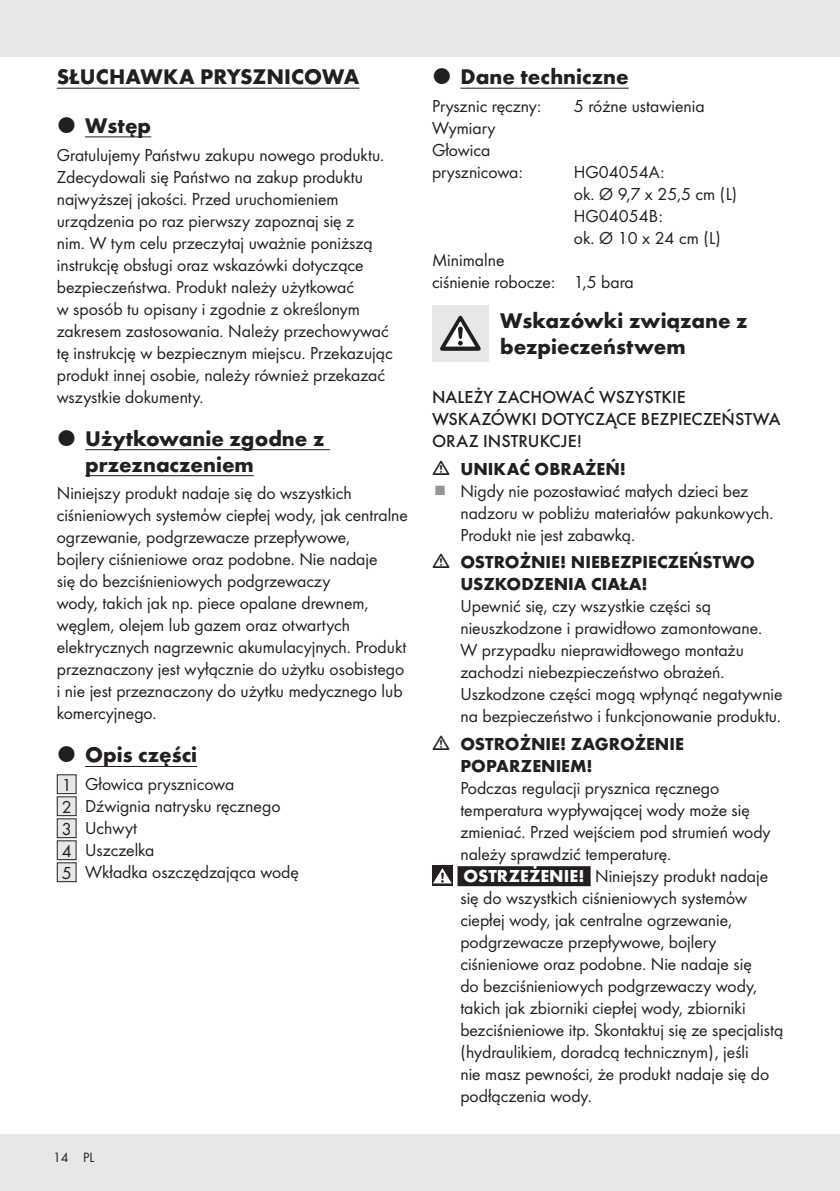
<style>
.page{position:relative;width:840px;height:1191px;background:#fff}
.page>*{position:absolute;margin:0;border:0;box-sizing:border-box;transform-origin:0 0}
.Headline-01{font:700 22px/26px "Futura";color:#231f20}
.Product_Name{font:700 22px "Futura";color:#231f20}
.Body{font:18px/22px "Futura Boo";color:#231f20}
.Indent{font:18px/22px "Futura Boo";color:#231f20}
.Body-2{font:500 18px/22px "Futura";color:#231f20}
.t1{font:700 18px "Futura";color:#231f20}
.t2{font:14px "Futura Boo";color:#231f20}
.s1{font-family:"Futura";font-weight:700}
.s2{font-family:"Futura";font-weight:700;color:#fff}
</style>
<div class="page">
<div style="left:0;top:1134px;width:839px;height:57px;background:#e6e7e9"></div>
<div style="left:0;top:0;width:839px;height:57px;background:#e6e7e9"></div>
<hr style="left:57px;top:88px;width:302px;height:1px;background:#231f20">
<hr style="left:85px;top:136px;width:66px;height:1px;background:#231f20">
<hr style="left:85px;top:449px;width:245px;height:1px;background:#231f20">
<hr style="left:85px;top:475px;width:169px;height:1px;background:#231f20">
<hr style="left:85px;top:766px;width:112px;height:1px;background:#231f20">
<div style="left:57px;top:775px;width:19px;height:18px;background:#e6e7e9"></div>
<div style="left:57px;top:774px;width:20px;height:20px;border:1px solid #231f20"></div>
<div style="left:57px;top:797px;width:19px;height:18px;background:#e6e7e9"></div>
<div style="left:57px;top:796px;width:20px;height:20px;border:1px solid #231f20"></div>
<div style="left:57px;top:819px;width:19px;height:18px;background:#e6e7e9"></div>
<div style="left:57px;top:818px;width:20px;height:20px;border:1px solid #231f20"></div>
<div style="left:57px;top:841px;width:19px;height:18px;background:#e6e7e9"></div>
<div style="left:57px;top:840px;width:20px;height:20px;border:1px solid #231f20"></div>
<div style="left:57px;top:863px;width:19px;height:18px;background:#e6e7e9"></div>
<div style="left:57px;top:862px;width:20px;height:20px;border:1px solid #231f20"></div>
<hr style="left:460px;top:88px;width:168px;height:1px;background:#231f20">
<div style="left:457px;top:866px;width:133px;height:20px;background:#231f20"></div>
<div style="left:432px;top:305px;width:56px;height:57px;background:#e6e7e9"></div>
<svg style="left:440px;top:316px;width:40px;height:35px"></svg>
<svg style="left:432px;top:865px;width:21px;height:21px"></svg>
<svg style="left:432px;top:868px;width:19px;height:15px"></svg>
<p class="Product_Name" style="left:57px;top:61px;width:304px">SŁUCHAWKA PRYSZNICOWA</p>
<p class="Headline-01" style="left:85px;top:111px;width:68px">Wstęp</p>
<p class="Body" style="left:57px;top:143px;width:337px">Gratulujemy Państwu zakupu nowego produktu.<br>Zdecydowali się Państwo na zakup produktu najwyższej jakości. Przed uruchomieniem urządzenia po raz pierwszy zapoznaj się z<br>nim. W tym celu przeczytaj uważnie poniższą instrukcję obsługi oraz wskazówki dotyczące bezpieczeństwa. Produkt należy użytkować<br>w sposób tu opisany i zgodnie z określonym zakresem zastosowania. Należy przechowywać tę instrukcję w bezpiecznym miejscu. Przekazując produkt innej osobie, należy również przekazać wszystkie dokumenty.</p>
<p class="Headline-01" style="left:85px;top:423px;width:241px">Użytkowanie zgodne z przeznaczeniem</p>
<p class="Body" style="left:57px;top:481px;width:352px">Niniejszy produkt nadaje się do wszystkich ciśnieniowych systemόw ciepłej wody, jak centralne ogrzewanie, podgrzewacze przepływowe,<br>bojlery ciśnieniowe oraz podobne. Nie nadaje<br>się do bezciśnieniowych podgrzewaczy<br>wody, takich jak np. piece opalane drewnem, węglem, olejem lub gazem oraz otwartych elektrycznych nagrzewnic akumulacyjnych. Produkt przeznaczony jest wyłącznie do użytku osobistego i nie jest przeznaczony do użytku medycznego lub komercyjnego.</p>
<p class="Headline-01" style="left:85px;top:740px;width:113px">Opis części</p>
<p class="Body" style="left:62px;top:773px;width:11px">1</p>
<p class="Indent" style="left:85px;top:772px;width:151px">Głowica prysznicowa</p>
<p class="Body" style="left:62px;top:795px;width:11px">2</p>
<p class="Indent" style="left:85px;top:794px;width:197px">Dźwignia natrysku ręcznego</p>
<p class="Body" style="left:62px;top:817px;width:11px">3</p>
<p class="Indent" style="left:85px;top:816px;width:53px">Uchwyt</p>
<p class="Body" style="left:62px;top:839px;width:11px">4</p>
<p class="Indent" style="left:85px;top:838px;width:71px">Uszczelka</p>
<p class="Body" style="left:62px;top:861px;width:11px">5</p>
<p class="Indent" style="left:85px;top:860px;width:215px">Wkładka oszczędzająca wodę</p>
<p class="t2" style="left:53px;top:1147px;width:43px">14 PL</p>
<p class="Headline-01" style="left:460px;top:62px;width:170px">Dane techniczne</p>
<p class="Body" style="left:432px;top:94px;width:111px">Prysznic ręczny:</p>
<p class="Body" style="left:573px;top:94px;width:132px">5 różne ustawienia</p>
<p class="Body" style="left:432px;top:116px;width:92px">Wymiary<br>Głowica prysznicowa:</p>
<p class="Body" style="left:573px;top:160px;width:165px">HG04054A:<br>ok. Ø 9,7 x 25,5 cm (L)</p>
<p class="Body" style="left:573px;top:204px;width:148px">HG04054B:<br>ok. Ø 10 x 24 cm (L)</p>
<p class="Body" style="left:432px;top:248px;width:203px">Minimalne<br>ciśnienie robocze: 1,5 bara</p>
<p class="Headline-01" style="left:500px;top:306px;width:249px">Wskazówki związane z bezpieczeństwem</p>
<p class="Body-2" style="left:432px;top:385px;width:350px">NALEŻY ZACHOWAĆ WSZYSTKIE<br>WSKAZÓWKI DOTYCZĄCE BEZPIECZEŃSTWA<br>ORAZ INSTRUKCJE!</p>
<p class="t1" style="left:460px;top:455px;width:167px">UNIKAĆ OBRAŻEŃ!</p>
<p class="Body" style="left:460px;top:479px;width:314px">Nigdy nie pozostawiać małych dzieci bez nadzoru w pobliżu materiałów pakunkowych.<br>Produkt nie jest zabawką.</p>
<p class="Body" style="left:460px;top:550px;width:323px"><span class="s1">OSTROŻNIE! NIEBEZPIECZEŃSTWO USZKODZENIA CIAŁA!<br></span>Upewnić się, czy wszystkie części są nieuszkodzone i prawidłowo zamontowane.<br>W przypadku nieprawidłowego montażu zachodzi niebezpieczeństwo obrażeń.<br>Uszkodzone części mogą wpłynąć negatywnie na bezpieczeństwo i funkcjonowanie produktu.</p>
<p class="Body" style="left:460px;top:732px;width:311px"><span class="s1">OSTROŻNIE! ZAGROŻENIE<br>POPARZENIEM!<br></span>Podczas regulacji prysznica ręcznego temperatura wypływającej wody może się zmieniać. Przed wejściem pod strumień wody należy sprawdzić temperaturę.</p>
<p class="Indent" style="left:460px;top:864px;width:324px"><span class="s2">OSTRZEŻENIE!</span> Niniejszy produkt nadaje się do wszystkich ciśnieniowych systemόw ciepłej wody, jak centralne ogrzewanie, podgrzewacze przepływowe, bojlery ciśnieniowe oraz podobne. Nie nadaje się<br>do bezciśnieniowych podgrzewaczy wody, takich jak zbiorniki ciepłej wody, zbiorniki bezciśnieniowe itp. Skontaktuj się ze specjalistą (hydraulikiem, doradcą technicznym), jeśli<br>nie masz pewności, że produkt nadaje się do podłączenia wody.</p>
</div>
